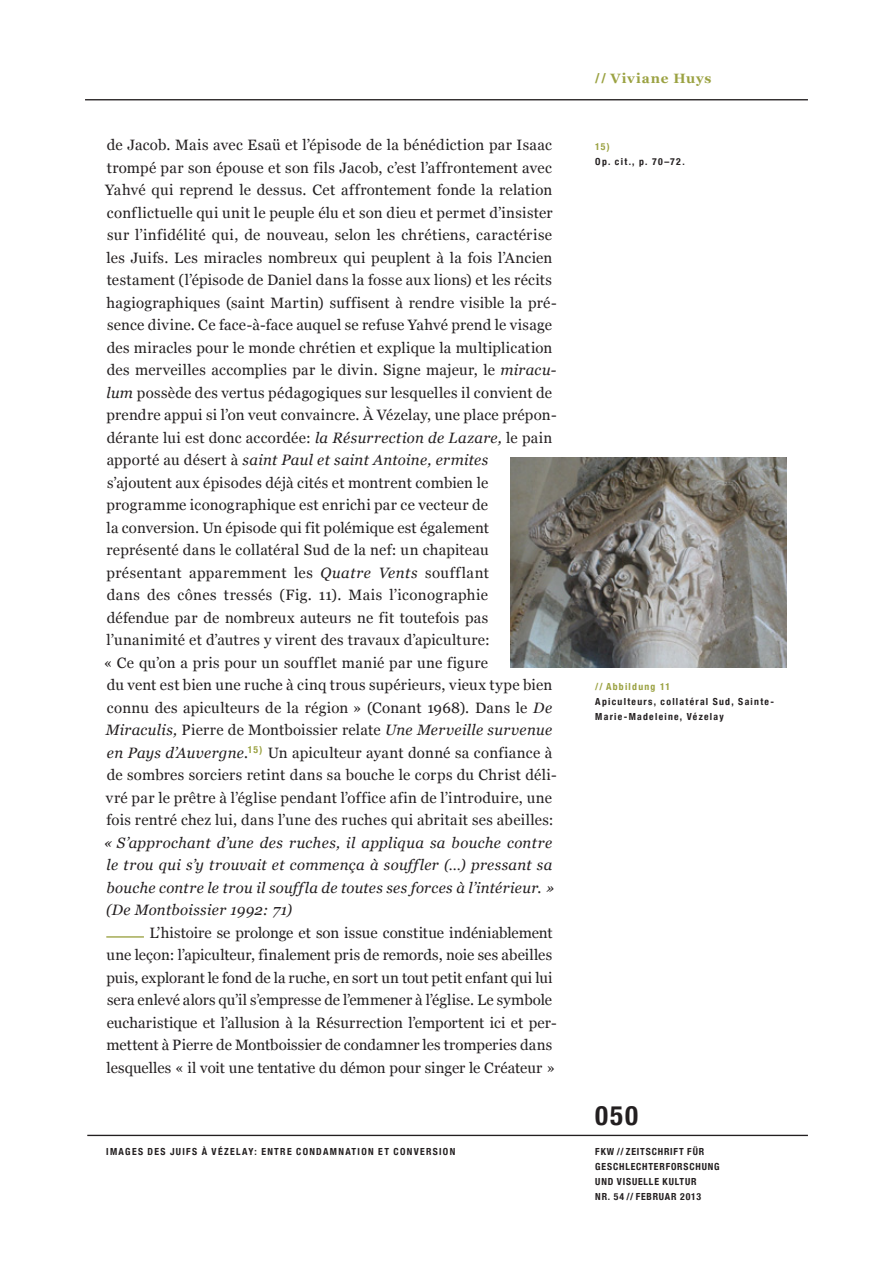
<style>
.page{position:relative;width:893px;height:1263px;background:#fff}
.page>*{position:absolute;margin:0;border:0;box-sizing:border-box;transform-origin:0 0}
.IVZ-Headline-18_21_G{font:700 condensed 27px "Helvetica Neue";color:#231f20}
.Fließtexte_Artikel{font:15px/22.5px "Georgia";letter-spacing:.015em;color:#231f20}
.Fließtexte_Artikel-2{font:15px/22.5px "Georgia";letter-spacing:-.005em;color:#231f20}
.Fließtexte_Artikel-3{font:italic 15px/22.5px "Georgia";letter-spacing:.02em;color:#231f20}
.t1{font:700 13.5px "Georgia";letter-spacing:.06em;color:#9ba242}
.Abbildungen{font:700 condensed 9.75px/15px "Helvetica Neue";letter-spacing:.09em;color:#231f20}
.Abbildungen-2{font:700 condensed 9.75px/15px "Helvetica Neue";letter-spacing:.13em;color:#231f20}
.Titel-Läufer{font:700 condensed 9.75px "Helvetica Neue";letter-spacing:.135em;color:#231f20}
.Fießtext-Fußnoten-He{font:700 condensed 9.75px "Helvetica Neue";letter-spacing:.135em;color:#231f20}
.Abbildungen-3{font:700 condensed 9.75px "Helvetica Neue";letter-spacing:.13em;color:#9ba242}
.Fießtext-Fußnoten-He-2{font:700 condensed 9.75px "Helvetica Neue";color:#9ba242}
.s1{font-style:italic}
.s2{font-family:"Helvetica Neue";font-stretch:condensed}
</style>
<div class="page">
<img style="left:510px;top:457px;width:277px;height:211px">
<hr style="left:106px;top:936px;width:38px;height:2px;background:#9ba242">
<hr style="left:87px;top:1135px;width:721px;height:1px;background:#231f20">
<hr style="left:85px;top:99px;width:723px;height:1px;background:#231f20">
<p class="Fließtexte_Artikel" style="left:104px;top:134px;width:454px">de Jacob. Mais avec Esaü et l’épisode de la bénédiction par Isaac trompé par son épouse et son fils Jacob, c’est l’affrontement avec Yahvé qui reprend le dessus. Cet affrontement fonde la relation conflictuelle qui unit le peuple élu et son dieu et permet d’insister sur l’infidélité qui, de nouveau, selon les chrétiens, caractérise les Juifs. Les miracles nombreux qui peuplent à la fois l’Ancien testament (l’épisode de Daniel dans la fosse aux lions) et les récits hagiographiques (saint Martin) suffisent à rendre visible la pré&shy;sence divine. Ce face-à-face auquel se refuse Yahvé prend le visage des miracles pour le monde chrétien et explique la multiplication des merveilles accomplies par le divin. Signe majeur, le <span class="s1">miracu&shy;lum</span> possède des vertus pédagogiques sur lesquelles il convient de prendre appui si l’on veut convaincre. À Vézelay, une place prépon&shy;dérante lui est donc accordée: <span class="s1">la Résurrection de Lazare,</span> le pain apporté au désert à <span class="s1">saint Paul et saint Antoine, ermites<br></span>s’ajoutent aux épisodes déjà cités et montrent combien le programme iconographique est enrichi par ce vecteur de<br>la conversion. Un épisode qui fit polémique est également représenté dans le collatéral Sud de la nef: un chapiteau présentant apparemment les <span class="s1">Quatre Vents</span> soufflant<br>dans des cônes tressés (Fig. 11). Mais l’iconographie<br>défendue par de nombreux auteurs ne fit toutefois pas l’unanimité et d’autres y virent des travaux d’apiculture:<br>« Ce qu’on a pris pour un soufflet manié par une figure<br>du vent est bien une ruche à cinq trous supérieurs, vieux type bien connu des apiculteurs de la région » (Conant 1968). Dans le <span class="s1">De Miraculis,</span> Pierre de Montboissier relate <span class="s1">Une Merveille survenue en Pays d’Auvergne.</span><sup>15)</sup> Un apiculteur ayant donné sa confiance à de sombres sorciers retint dans sa bouche le corps du Christ déli&shy;vré par le prêtre à l’église pendant l’office afin de l’introduire, une fois rentré chez lui, dans l’une des ruches qui abritait ses abeilles:</p>
<p class="Fließtexte_Artikel-3" style="left:104px;top:831px;width:452px">« S’approchant d’une des ruches, il appliqua sa bouche contre le trou qui s’y trouvait et commença à souffler (…) pressant sa bouche contre le trou il souffla de toutes ses forces à l’intérieur. » (De Montboissier 1992: 71)</p>
<p class="Fließtexte_Artikel-2" style="left:107px;top:921px;width:452px;text-indent:43px">L’histoire se prolonge et son issue constitue indéniablement une leçon: l’apiculteur, finalement pris de remords, noie ses abeilles puis, explorant le fond de la ruche, en sort un tout petit enfant qui lui sera enlevé alors qu’il s’empresse de l’emmener à l’église. Le symbole eucharistique et l’allusion à la Résurrection l’emportent ici et per&shy;mettent à Pierre de Montboissier de condamner les tromperies dans lesquelles « il voit une tentative du démon pour singer le Créateur »</p>
<p class="Titel-Läufer" style="left:106px;top:1146px;width:350px">IMAGES DES JUIFS À VÉZELAY: ENTRE CONDAMNATION ET CONVERSION</p>
<p class="t1" style="left:595px;top:69px;width:118px"><span class="s2">//</span> Viviane Huys</p>
<p class="Fießtext-Fußnoten-He-2" style="left:595px;top:141px;width:16px">15)</p>
<p class="Fießtext-Fußnoten-He" style="left:595px;top:156px;width:91px">Op. cit., p. 70–72.</p>
<p class="Abbildungen-3" style="left:595px;top:681px;width:76px">// Abbildung 11</p>
<p class="Abbildungen-2" style="left:595px;top:694px;width:180px">Apiculteurs, collatéral Sud, Sainte-<br>Marie-Madeleine, Vézelay</p>
<p class="IVZ-Headline-18_21_G" style="left:595px;top:1099px;width:44px">050</p>
<p class="Abbildungen" style="left:595px;top:1144px;width:126px">FKW // ZEITSCHRIFT FÜR<br>GESCHLECHTERFORSCHUNG<br>UND VISUELLE KULTUR<br>NR. 54 // FEBRUAR 2013</p>
</div>
